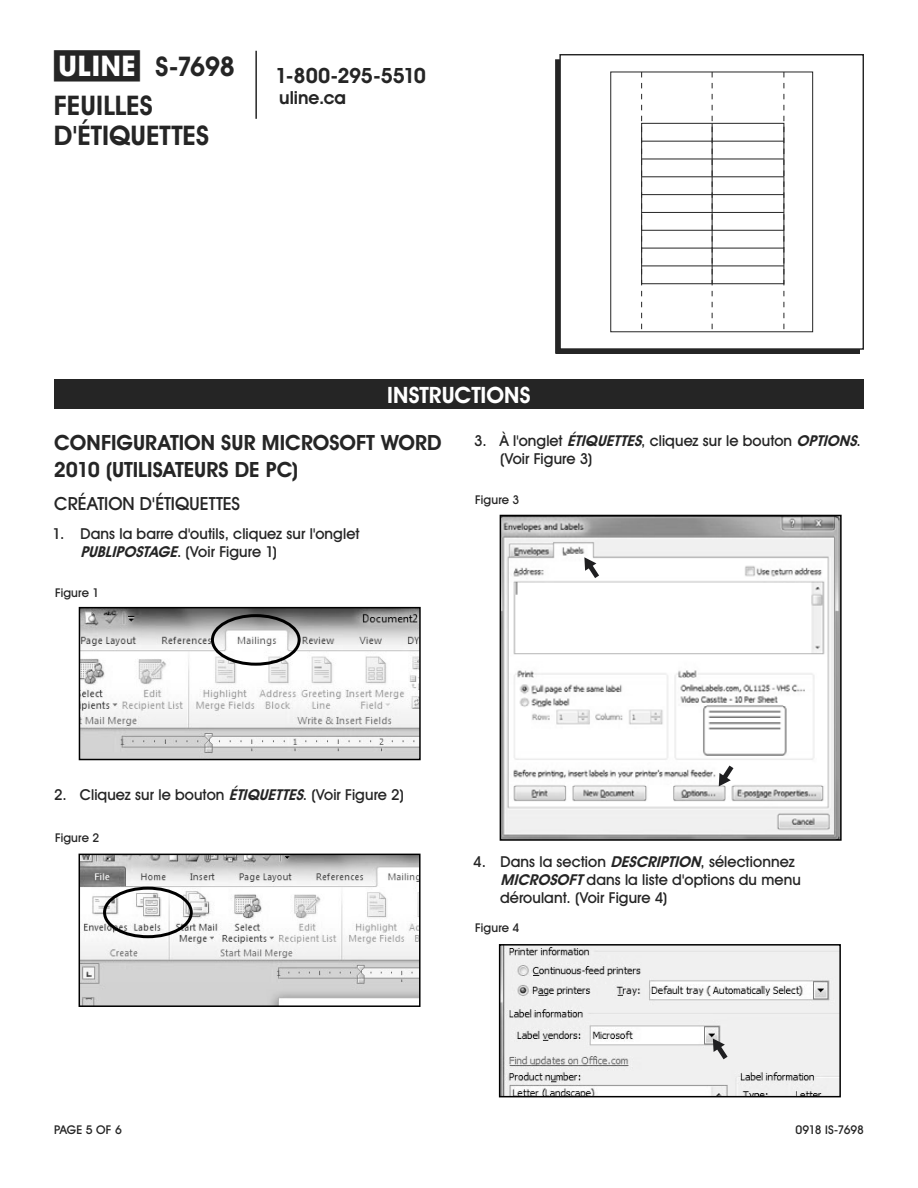
<style>
.page{position:relative;width:918px;height:1188px;background:#fff}
.page>*{position:absolute;margin:0;border:0;box-sizing:border-box;transform-origin:0 0}
.t1{font:700 27px/38.7px "Uline Two Knine";color:#252525}
.t2{font:700 22.5px "Uline Two Knine";color:#fff}
.t3{font:700 21px/27px "Uline Two Knine";color:#252525}
.t4{font:700 21px "Uline Two Knine";letter-spacing:-.02em;color:#252525}
.t5{font:18px "Uline Two Knine";color:#252525}
.t6{font:700 18px "Uline Two Knine";color:#252525}
.t7{font:15px/18px "Uline Two Knine";letter-spacing:.005em;color:#252525}
.t8{font:12px "Uline Two Knine";letter-spacing:.01em;color:#252525}
.t9{font:12px "Uline Two Knine";letter-spacing:-.02em;color:#252525}
.s1{font-size:28.5px}
.s2{font-weight:700;font-style:italic}
</style>
<div class="page">
<hr style="left:255px;top:51px;width:2px;height:68px;background:#252525">
<div style="left:54px;top:379px;width:810px;height:30px;background:#252525"></div>
<img style="left:82px;top:610px;width:336px;height:147px">
<div style="left:211px;top:614px;width:90px;height:52px;border:3px solid #000;border-radius:50%"></div>
<div style="left:79px;top:607px;width:342px;height:153px;border:2px solid #000"></div>
<img style="left:503px;top:518px;width:336px;height:320px">
<svg style="left:584px;top:557px;width:15px;height:21px"></svg>
<svg style="left:719px;top:766px;width:14px;height:20px"></svg>
<div style="left:500px;top:515px;width:342px;height:326px;border:2px solid #000"></div>
<img style="left:502px;top:947px;width:336px;height:147px">
<svg style="left:713px;top:1039px;width:15px;height:20px"></svg>
<div style="left:499px;top:944px;width:342px;height:153px;border:2px solid #000"></div>
<img style="left:82px;top:857px;width:336px;height:147px">
<div style="left:103px;top:887px;width:90px;height:51px;border:3px solid #000;border-radius:50%"></div>
<div style="left:79px;top:854px;width:342px;height:153px;border:2px solid #000"></div>
<div style="left:610px;top:72px;width:203px;height:260px;border:1px solid #252525"></div>
<svg style="left:641px;top:72px;width:1px;height:260px"></svg>
<svg style="left:712px;top:72px;width:1px;height:260px"></svg>
<svg style="left:784px;top:72px;width:1px;height:260px"></svg>
<div style="left:641px;top:123px;width:143px;height:161px;border:1px solid #252525"></div>
<hr style="left:712px;top:123px;width:1px;height:161px;background:#252525">
<hr style="left:642px;top:159px;width:142px;height:1px;background:#252525">
<hr style="left:642px;top:141px;width:142px;height:1px;background:#252525">
<hr style="left:642px;top:177px;width:142px;height:1px;background:#252525">
<hr style="left:642px;top:212px;width:142px;height:1px;background:#252525">
<hr style="left:642px;top:248px;width:142px;height:1px;background:#252525">
<hr style="left:642px;top:266px;width:142px;height:1px;background:#252525">
<hr style="left:642px;top:230px;width:142px;height:1px;background:#252525">
<hr style="left:642px;top:194px;width:142px;height:1px;background:#252525">
<div style="left:559px;top:54px;width:305px;height:296px;border:1px solid #252525"></div>
<h1 class="t1" style="left:54px;top:47px;width:183px"><span class="s1">π</span> S-7698<br>FEUILLES</h1>
<h1 class="t1" style="left:54px;top:116px;width:156px">D'ÉTIQUETTES</h1>
<h3 class="t4" style="left:275px;top:63px;width:152px">1-800-295-5510</h3>
<p class="t6" style="left:279px;top:86px;width:68px">uline.ca</p>
<h2 class="t2" style="left:387px;top:381px;width:145px">INSTRUCTIONS</h2>
<h3 class="t3" style="left:54px;top:429px;width:389px">CONFIGURATION SUR MICROSOFT WORD<br>2010 (UTILISATEURS DE PC)</h3>
<p class="t5" style="left:54px;top:492px;width:187px">CRÉATION D'ÉTIQUETTES</p>
<p class="t7" style="left:80px;top:524px;width:281px;text-indent:-28px">1. Dans la barre d'outils, cliquez sur l'onglet<br><span class="s2">PUBLIPOSTAGE</span>. ( Vo i r F i g u r e 1 )</p>
<p class="t8" style="left:55px;top:585px;width:46px">Figure 1</p>
<p class="t7" style="left:500px;top:431px;width:362px;text-indent:-26px">3. À l'onglet <span class="s2">ÉTIQUETTES</span>, cliquez sur le bouton <span class="s2">OPTIONS</span>. (Voir Figure 3)</p>
<p class="t8" style="left:475px;top:492px;width:46px">Figure 3</p>
<p class="t7" style="left:54px;top:786px;width:351px">2. Cliquez sur le bouton <span class="s2">ÉTIQUETTES</span>. (Voir Figure 2)</p>
<p class="t8" style="left:55px;top:830px;width:46px">Figure 2</p>
<p class="t7" style="left:500px;top:852px;width:302px;text-indent:-27px">4. Dans la section <span class="s2">DESCRIPTION</span>, sélectionnez<br><span class="s2">MICROSOFT</span>dans la liste d'options du menu déroulant. (Voir Figure 4)</p>
<p class="t8" style="left:475px;top:920px;width:46px">Figure 4</p>
<p class="t8" style="left:54px;top:1122px;width:69px">PAGE 5 OF 6</p>
<p class="t9" style="left:796px;top:1122px;width:70px">0918 IS-7698</p>
</div>
